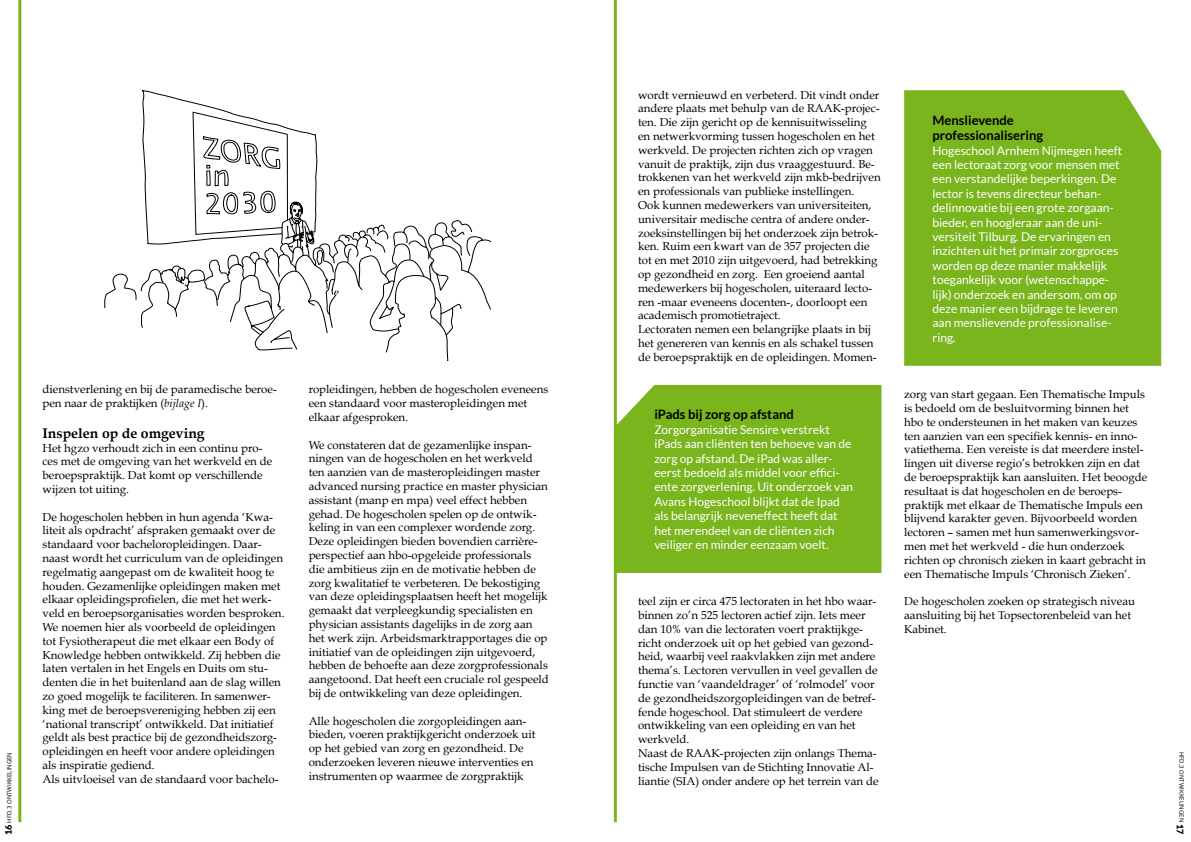
<style>
.page{position:relative;width:1191px;height:842px;background:#fff}
.page>*{position:absolute;margin:0;border:0;box-sizing:border-box;transform-origin:0 0}
.t1{font:700 14px "Book Antiqua";color:#000}
.t2{font:700 13px/15.6px "Lato";color:#000}
.t3{font:12px/14.4px "Lato";color:#fff}
.t4{font:11.5px/13.8px "Book Antiqua";color:#000}
.t5{font:900 9px "Lato";color:#000}
.t6{font:6px "Open Sans";color:#000}
.s1{font-family:"Lato";font-weight:900;font-size:9px}
.s2{font-style:italic}
</style>
<div class="page">
<svg style="left:104px;top:220px;width:387px;height:141px"></svg>
<svg style="left:141px;top:90px;width:307px;height:271px"></svg>
<hr style="left:18px;top:0;width:3px;height:822px;background:#7ab51d">
<hr style="left:614px;top:0;width:3px;height:822px;background:#7ab51d">
<div style="left:616px;top:385px;width:265px;height:188px;background:#7ab51d"></div>
<div style="left:904px;top:90px;width:257px;height:276px;background:#7ab51d"></div>
<p class="t6" style="left:5px;top:835px;width:84px;rotate:-90deg"><span class="s1">16</span> HFD.3 ONTWIKKELINGEN</p>
<p class="t4" style="left:43px;top:382px;width:236px">dienstverlening en bij de paramedische beroe&shy;pen naar de praktijken (<span class="s2">bijlage I</span>).</p>
<p class="t1" style="left:43px;top:425px;width:164px">Inspelen op de omgeving</p>
<p class="t4" style="left:43px;top:441px;width:231px">Het hgzo verhoudt zich in een continu pro&shy;ces met de omgeving van het werkveld en de beroepspraktijk. Dat komt op verschillende wijzen tot uiting.</p>
<p class="t4" style="left:43px;top:510px;width:243px">De hogescholen hebben in hun agenda ‘Kwa&shy;liteit als opdracht’ afspraken gemaakt over de standaard voor bacheloropleidingen. Daar&shy;naast wordt het curriculum van de opleidingen regelmatig aangepast om de kwaliteit hoog te houden. Gezamenlijke opleidingen maken met elkaar opleidingsprofielen, die met het werk&shy;veld en beroepsorganisaties worden besproken.<br>We noemen hier als voorbeeld de opleidingen tot Fysiotherapeut die met elkaar een Body of Knowledge hebben ontwikkeld. Zij hebben die laten vertalen in het Engels en Duits om stu&shy;denten die in het buitenland aan de slag willen zo goed mogelijk te faciliteren. In samenwer&shy;king met de beroepsvereniging hebben zij een ‘national transcript’ ontwikkeld. Dat initiatief geldt als best practice bij de gezondheidszorg&shy;opleidingen en heeft voor andere opleidingen als inspiratie gediend.<br>Als uitvloeisel van de standaard voor bachelo-</p>
<p class="t4" style="left:309px;top:382px;width:241px">ropleidingen, hebben de hogescholen eveneens een standaard voor masteropleidingen met elkaar afgesproken.</p>
<p class="t4" style="left:309px;top:438px;width:242px">We constateren dat de gezamenlijke inspan&shy;ningen van de hogescholen en het werkveld ten aanzien van de masteropleidingen master advanced nursing practice en master physician assistant (manp en mpa) veel effect hebben gehad. De hogescholen spelen op de ontwik&shy;keling in van een complexer wordende zorg.<br>Deze opleidingen bieden bovendien carrière&shy;perspectief aan hbo-opgeleide professionals die ambitieus zijn en de motivatie hebben de zorg kwalitatief te verbeteren. De bekostiging van deze opleidingsplaatsen heeft het mogelijk gemaakt dat verpleegkundig specialisten en physician assistants dagelijks in de zorg aan het werk zijn. Arbeidsmarktrapportages die op initiatief van de opleidingen zijn uitgevoerd, hebben de behoefte aan deze zorgprofessionals aangetoond. Dat heeft een cruciale rol gespeeld bij de ontwikkeling van deze opleidingen.</p>
<p class="t4" style="left:309px;top:714px;width:228px">Alle hogescholen die zorgopleidingen aan&shy;bieden, voeren praktijkgericht onderzoek uit op het gebied van zorg en gezondheid. De onderzoeken leveren nieuwe interventies en instrumenten op waarmee de zorgpraktijk</p>
<p class="t4" style="left:638px;top:88px;width:244px">wordt vernieuwd en verbeterd. Dit vindt onder andere plaats met behulp van de RAAK-projec&shy;ten. Die zijn gericht op de kennisuitwisseling en netwerkvorming tussen hogescholen en het werkveld. De projecten richten zich op vragen vanuit de praktijk, zijn dus vraaggestuurd. Be&shy;trokkenen van het werkveld zijn mkb-bedrijven en professionals van publieke instellingen.<br>Ook kunnen medewerkers van universiteiten, universitair medische centra of andere onder&shy;zoeksinstellingen bij het onderzoek zijn betrok&shy;ken. Ruim een kwart van de 357 projecten die tot en met 2010 zijn uitgevoerd, had betrekking op gezondheid en zorg. Een groeiend aantal medewerkers bij hogescholen, uiteraard lecto&shy;ren -maar eveneens docenten-, doorloopt een academisch promotietraject.<br>Lectoraten nemen een belangrijke plaats in bij het genereren van kennis en als schakel tussen de beroepspraktijk en de opleidingen. Momen-</p>
<p class="t2" style="left:654px;top:407px;width:141px">iPads bij zorg op afstand</p>
<p class="t3" style="left:654px;top:422px;width:200px">Zorgorganisatie Sensire verstrekt iPads aan cliënten ten behoeve van de zorg op afstand. De iPad was aller&shy;eerst bedoeld als middel voor effici&shy;ënte zorgverlening. Uit onderzoek van Avans Hogeschool blijkt dat de Ipad als belangrijk neveneffect heeft dat het merendeel van de cliënten zich veiliger en minder eenzaam voelt.</p>
<p class="t4" style="left:638px;top:594px;width:242px">teel zijn er circa 475 lectoraten in het hbo waar&shy;binnen zo’n 525 lectoren actief zijn. Iets meer dan 10% van die lectoraten voert praktijkge&shy;richt onderzoek uit op het gebied van gezond&shy;heid, waarbij veel raakvlakken zijn met andere thema’s. Lectoren vervullen in veel gevallen de functie van ‘vaandeldrager’ of ‘rolmodel’ voor de gezondheidszorgopleidingen van de betref&shy;fende hogeschool. Dat stimuleert de verdere ontwikkeling van een opleiding en van het werkveld.<br>Naast de RAAK-projecten zijn onlangs Thema&shy;tische Impulsen van de Stichting Innovatie Al&shy;liantie (SIA) onder andere op het terrein van de</p>
<p class="t2" style="left:932px;top:112px;width:112px">Menslievende professionalisering</p>
<p class="t3" style="left:932px;top:143px;width:191px">Hogeschool Arnhem Nijmegen heeft een lectoraat zorg voor mensen met een verstandelijke beperkingen. De lector is tevens directeur behan&shy;delinnovatie bij een grote zorgaan&shy;bieder, en hoogleraar aan de uni&shy;versiteit Tilburg. De ervaringen en inzichten uit het primair zorgproces worden op deze manier makkelijk toegankelijk voor (wetenschappe&shy;lijk) onderzoek en andersom, om op deze manier een bijdrage te leveren aan menslievende professionalise&shy;ring.</p>
<p class="t4" style="left:904px;top:387px;width:245px">zorg van start gegaan. Een Thematische Impuls is bedoeld om de besluitvorming binnen het hbo te ondersteunen in het maken van keuzes ten aanzien van een specifiek kennis- en inno&shy;vatiethema. Een vereiste is dat meerdere instel&shy;lingen uit diverse regio’s betrokken zijn en dat de beroepspraktijk kan aansluiten. Het beoogde resultaat is dat hogescholen en de beroeps&shy;praktijk met elkaar de Thematische Impuls een blijvend karakter geven. Bijvoorbeeld worden lectoren – samen met hun samenwerkingsvor&shy;men met het werkveld - die hun onderzoek richten op chronisch zieken in kaart gebracht in een Thematische Impuls ‘Chronisch Zieken’.</p>
<p class="t4" style="left:904px;top:594px;width:232px">De hogescholen zoeken op strategisch niveau aansluiting bij het Topsectorenbeleid van het<br>Kabinet.</p>
<p class="t6" style="left:1185px;top:752px;width:72px;rotate:90deg">HFD.3 ONTWIKKELINGEN</p>
<p class="t5" style="left:1185px;top:824px;width:12px;rotate:90deg">17</p>
</div>
